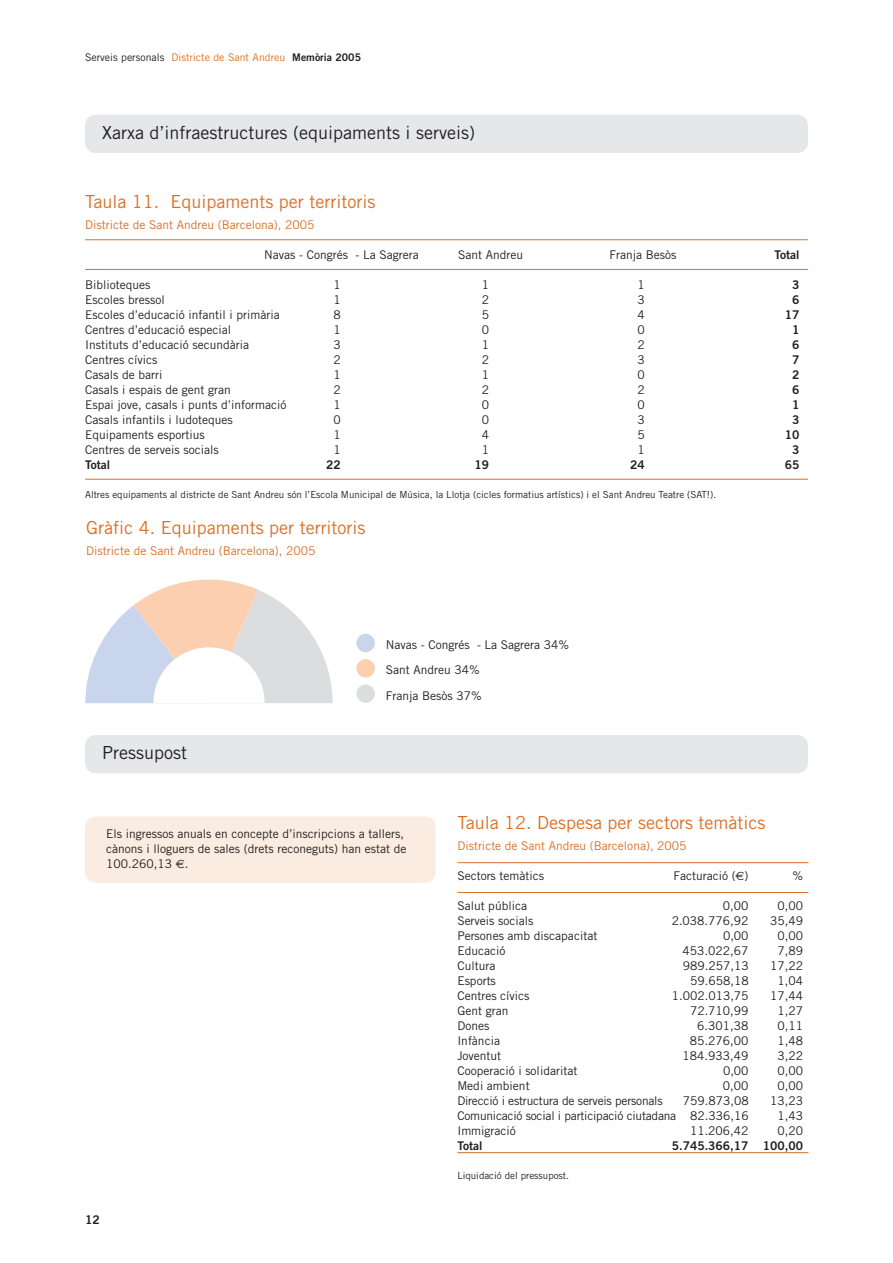
<style>
.page{position:relative;width:893px;height:1263px;background:#fff}
.page>*{position:absolute;margin:0;border:0;box-sizing:border-box;transform-origin:0 0}
.t1{font:18px "Trade Gothic";color:#d97028}
.t2{font:18px "Trade Gothic";color:#231f20}
.t3{font:12px/15px "Trade Gothic";color:#231f20}
.t4{font:12px "Trade Gothic";color:#d97028}
.t5{font:12px "Trade Gothic";letter-spacing:-.02em;color:#231f20}
.t6{font:12px "Trade Gothic Bold Two";color:#231f20}
.t7{font:10.5px "Trade Gothic";color:#d97028}
.t8{font:9.75px "Trade Gothic";color:#231f20}
.s1{color:#231f20}
.s2{font-family:"Trade Gothic Bold Two";color:#231f20}
.s3{font-family:"Euro Sans"}
</style>
<div class="page">
<div style="left:85px;top:115px;width:723px;height:38px;background:#e6e7e9;border-radius:11px"></div>
<hr style="left:85px;top:239px;width:723px;height:1px;background:#d97028">
<hr style="left:85px;top:269px;width:723px;height:1px;background:#d97028">
<hr style="left:85px;top:479px;width:723px;height:1px;background:#d97028">
<div style="left:85px;top:735px;width:723px;height:38px;background:#e6e7e9;border-radius:11px"></div>
<hr style="left:457px;top:862px;width:351px;height:1px;background:#d97028">
<hr style="left:457px;top:892px;width:351px;height:1px;background:#d97028">
<hr style="left:457px;top:1152px;width:351px;height:1px;background:#d97028">
<div style="left:85px;top:816px;width:351px;height:67px;background:#faece1;border-radius:11px"></div>
<div style="left:356px;top:634px;width:19px;height:18px;background:#c9d5ec;border-radius:50%"></div>
<div style="left:356px;top:659px;width:19px;height:18px;background:#fccfb0;border-radius:50%"></div>
<div style="left:356px;top:684px;width:19px;height:19px;background:#dcdddf;border-radius:50%"></div>
<svg style="left:85px;top:579px;width:248px;height:124px"></svg>
<p class="t7" style="left:85px;top:53px;width:278px"><span class="s1">Serveis personals</span> Districte de Sant Andreu <span class="s2">Memòria 2005</span></p>
<h1 class="t2" style="left:102px;top:126px;width:374px">Xarxa d’infraestructures (equipaments i serveis)</h1>
<h1 class="t1" style="left:85px;top:195px;width:292px">Taula 11. Equipaments per territoris</h1>
<p class="t4" style="left:85px;top:220px;width:231px">Districte de Sant Andreu (Barcelona), 2005</p>
<p class="t3" style="left:264px;top:248px;width:156px">Navas - Congrés - La Sagrera</p>
<p class="t3" style="left:458px;top:248px;width:67px">Sant Andreu</p>
<p class="t3" style="left:610px;top:248px;width:68px">Franja Besòs</p>
<p class="t6" style="left:774px;top:250px;width:27px">Total</p>
<p class="t3" style="left:85px;top:278px;width:67px">Biblioteques</p>
<p class="t3" style="left:333px;top:278px;width:9px">1</p>
<p class="t3" style="left:482px;top:278px;width:9px">1</p>
<p class="t3" style="left:637px;top:278px;width:9px">1</p>
<p class="t6" style="left:792px;top:280px;width:9px">3</p>
<p class="t3" style="left:85px;top:293px;width:81px">Escoles bressol</p>
<p class="t3" style="left:333px;top:293px;width:9px">1</p>
<p class="t3" style="left:482px;top:293px;width:9px">2</p>
<p class="t3" style="left:637px;top:293px;width:9px">3</p>
<p class="t6" style="left:792px;top:295px;width:9px">6</p>
<p class="t3" style="left:85px;top:308px;width:196px">Escoles d’educació infantil i primària</p>
<p class="t3" style="left:334px;top:308px;width:9px">8</p>
<p class="t3" style="left:482px;top:308px;width:9px">5</p>
<p class="t3" style="left:637px;top:308px;width:9px">4</p>
<p class="t6" style="left:785px;top:310px;width:16px">17</p>
<p class="t3" style="left:85px;top:323px;width:148px">Centres d’educació especial</p>
<p class="t3" style="left:333px;top:323px;width:9px">1</p>
<p class="t3" style="left:482px;top:323px;width:9px">0</p>
<p class="t3" style="left:637px;top:323px;width:9px">0</p>
<p class="t6" style="left:792px;top:325px;width:9px">1</p>
<p class="t3" style="left:85px;top:338px;width:166px">Instituts d’educació secundària</p>
<p class="t3" style="left:333px;top:338px;width:9px">3</p>
<p class="t3" style="left:482px;top:338px;width:9px">1</p>
<p class="t3" style="left:637px;top:338px;width:9px">2</p>
<p class="t6" style="left:792px;top:340px;width:9px">6</p>
<p class="t3" style="left:85px;top:353px;width:74px">Centres cívics</p>
<p class="t3" style="left:333px;top:353px;width:9px">2</p>
<p class="t3" style="left:482px;top:353px;width:9px">2</p>
<p class="t3" style="left:637px;top:353px;width:9px">3</p>
<p class="t6" style="left:792px;top:355px;width:9px">7</p>
<p class="t3" style="left:85px;top:368px;width:79px">Casals de barri</p>
<p class="t3" style="left:333px;top:368px;width:9px">1</p>
<p class="t3" style="left:482px;top:368px;width:9px">1</p>
<p class="t3" style="left:637px;top:368px;width:9px">0</p>
<p class="t6" style="left:792px;top:370px;width:9px">2</p>
<p class="t3" style="left:85px;top:383px;width:147px">Casals i espais de gent gran</p>
<p class="t3" style="left:333px;top:383px;width:9px">2</p>
<p class="t3" style="left:482px;top:383px;width:9px">2</p>
<p class="t3" style="left:637px;top:383px;width:9px">2</p>
<p class="t6" style="left:792px;top:385px;width:9px">6</p>
<p class="t3" style="left:85px;top:398px;width:203px">Espai jove, casals i punts d’informació</p>
<p class="t3" style="left:334px;top:398px;width:9px">1</p>
<p class="t3" style="left:482px;top:398px;width:9px">0</p>
<p class="t3" style="left:637px;top:398px;width:9px">0</p>
<p class="t6" style="left:792px;top:400px;width:9px">1</p>
<p class="t3" style="left:85px;top:413px;width:149px">Casals infantils i ludoteques</p>
<p class="t3" style="left:333px;top:413px;width:9px">0</p>
<p class="t3" style="left:482px;top:413px;width:9px">0</p>
<p class="t3" style="left:637px;top:413px;width:9px">3</p>
<p class="t6" style="left:792px;top:415px;width:9px">3</p>
<p class="t3" style="left:85px;top:428px;width:121px">Equipaments esportius</p>
<p class="t3" style="left:333px;top:428px;width:9px">1</p>
<p class="t3" style="left:482px;top:428px;width:9px">4</p>
<p class="t3" style="left:637px;top:428px;width:9px">5</p>
<p class="t6" style="left:785px;top:430px;width:16px">10</p>
<p class="t3" style="left:85px;top:443px;width:135px">Centres de serveis socials</p>
<p class="t3" style="left:333px;top:443px;width:9px">1</p>
<p class="t3" style="left:482px;top:443px;width:9px">1</p>
<p class="t3" style="left:637px;top:443px;width:9px">1</p>
<p class="t6" style="left:792px;top:445px;width:9px">3</p>
<p class="t6" style="left:85px;top:460px;width:27px">Total</p>
<p class="t6" style="left:326px;top:460px;width:16px">22</p>
<p class="t6" style="left:474px;top:460px;width:16px">19</p>
<p class="t6" style="left:630px;top:460px;width:16px">24</p>
<p class="t6" style="left:785px;top:460px;width:16px">65</p>
<p class="t8" style="left:85px;top:491px;width:633px">Altres equipaments al districte de Sant Andreu són l’Escola Municipal de Música, la Llotja (cicles formatius artístics) i el Sant Andreu Teatre (SAT!).</p>
<h1 class="t2" style="left:85px;top:412px;width:197px">Proporció d’equipaments</h1>
<h1 class="t1" style="left:86px;top:521px;width:281px">Gràfic 4. Equipaments per territoris</h1>
<p class="t4" style="left:86px;top:546px;width:231px">Districte de Sant Andreu (Barcelona), 2005</p>
<h1 class="t2" style="left:102px;top:746px;width:86px">Pressupost</h1>
<p class="t3" style="left:386px;top:633px;width:185px;line-height:25.5px">Navas - Congrés - La Sagrera 34%<br>Sant Andreu 34%<br>Franja Besòs 37%</p>
<p class="t3" style="left:106px;top:827px;width:302px">Els ingressos anuals en concepte d’inscripcions a tallers, cànons i lloguers de sales (drets reconeguts) han estat de<br>100.260,13 <span class="s3">€</span>.</p>
<p class="t6" style="left:85px;top:1215px;width:16px">12</p>
<h1 class="t1" style="left:457px;top:816px;width:310px">Taula 12. Despesa per sectors temàtics</h1>
<p class="t4" style="left:457px;top:842px;width:231px">Districte de Sant Andreu (Barcelona), 2005</p>
<p class="t3" style="left:457px;top:870px;width:88px">Sectors temàtics</p>
<p class="t3" style="left:673px;top:870px;width:77px">Facturació (<span class="s3">€</span>)</p>
<p class="t3" style="left:792px;top:870px;width:12px">%</p>
<p class="t3" style="left:457px;top:900px;width:71px">Salut pública</p>
<p class="t3" style="left:723px;top:900px;width:27px">0,00</p>
<p class="t3" style="left:777px;top:900px;width:27px">0,00</p>
<p class="t3" style="left:457px;top:915px;width:78px">Serveis socials</p>
<p class="t3" style="left:672px;top:915px;width:78px">2.038.776,92</p>
<p class="t3" style="left:770px;top:915px;width:34px">35,49</p>
<p class="t3" style="left:457px;top:930px;width:141px">Persones amb discapacitat</p>
<p class="t3" style="left:723px;top:930px;width:27px">0,00</p>
<p class="t3" style="left:777px;top:930px;width:27px">0,00</p>
<p class="t3" style="left:457px;top:945px;width:50px">Educació</p>
<p class="t3" style="left:683px;top:945px;width:67px">453.022,67</p>
<p class="t3" style="left:777px;top:945px;width:27px">7,89</p>
<p class="t3" style="left:457px;top:960px;width:40px">Cultura</p>
<p class="t3" style="left:683px;top:960px;width:67px">989.257,13</p>
<p class="t3" style="left:770px;top:960px;width:34px">17,22</p>
<p class="t3" style="left:457px;top:975px;width:40px">Esports</p>
<p class="t3" style="left:690px;top:975px;width:60px">59.658,18</p>
<p class="t3" style="left:777px;top:975px;width:27px">1,04</p>
<p class="t3" style="left:457px;top:990px;width:74px">Centres cívics</p>
<p class="t3" style="left:672px;top:990px;width:78px">1.002.013,75</p>
<p class="t3" style="left:770px;top:990px;width:34px">17,44</p>
<p class="t3" style="left:457px;top:1005px;width:52px">Gent gran</p>
<p class="t3" style="left:690px;top:1005px;width:60px">72.710,99</p>
<p class="t3" style="left:777px;top:1005px;width:27px">1,27</p>
<p class="t3" style="left:457px;top:1020px;width:34px">Dones</p>
<p class="t3" style="left:697px;top:1020px;width:53px">6.301,38</p>
<p class="t3" style="left:777px;top:1020px;width:27px">0,11</p>
<p class="t3" style="left:457px;top:1035px;width:44px">Infància</p>
<p class="t3" style="left:690px;top:1035px;width:60px">85.276,00</p>
<p class="t3" style="left:777px;top:1035px;width:27px">1,48</p>
<p class="t3" style="left:457px;top:1050px;width:45px">Joventut</p>
<p class="t3" style="left:683px;top:1050px;width:67px">184.933,49</p>
<p class="t3" style="left:777px;top:1050px;width:27px">3,22</p>
<p class="t3" style="left:457px;top:1065px;width:121px">Cooperació i solidaritat</p>
<p class="t3" style="left:723px;top:1065px;width:27px">0,00</p>
<p class="t3" style="left:777px;top:1065px;width:27px">0,00</p>
<p class="t3" style="left:457px;top:1080px;width:74px">Medi ambient</p>
<p class="t3" style="left:723px;top:1080px;width:27px">0,00</p>
<p class="t3" style="left:777px;top:1080px;width:27px">0,00</p>
<p class="t5" style="left:457px;top:1097px;width:207px">Direcció i estructura de serveis personals</p>
<p class="t3" style="left:683px;top:1095px;width:67px">759.873,08</p>
<p class="t3" style="left:770px;top:1095px;width:34px">13,23</p>
<p class="t5" style="left:457px;top:1112px;width:293px">Comunicació social i participació ciutadana 82.336,16</p>
<p class="t3" style="left:778px;top:1110px;width:27px">1,43</p>
<p class="t3" style="left:457px;top:1125px;width:60px">Immigració</p>
<p class="t3" style="left:690px;top:1125px;width:60px">11.206,42</p>
<p class="t3" style="left:777px;top:1125px;width:27px">0,20</p>
<p class="t6" style="left:457px;top:1142px;width:27px">Total</p>
<p class="t6" style="left:672px;top:1142px;width:133px">5.745.366,17 100,00</p>
<p class="t8" style="left:457px;top:1172px;width:113px">Liquidació del pressupost.</p>
</div>
